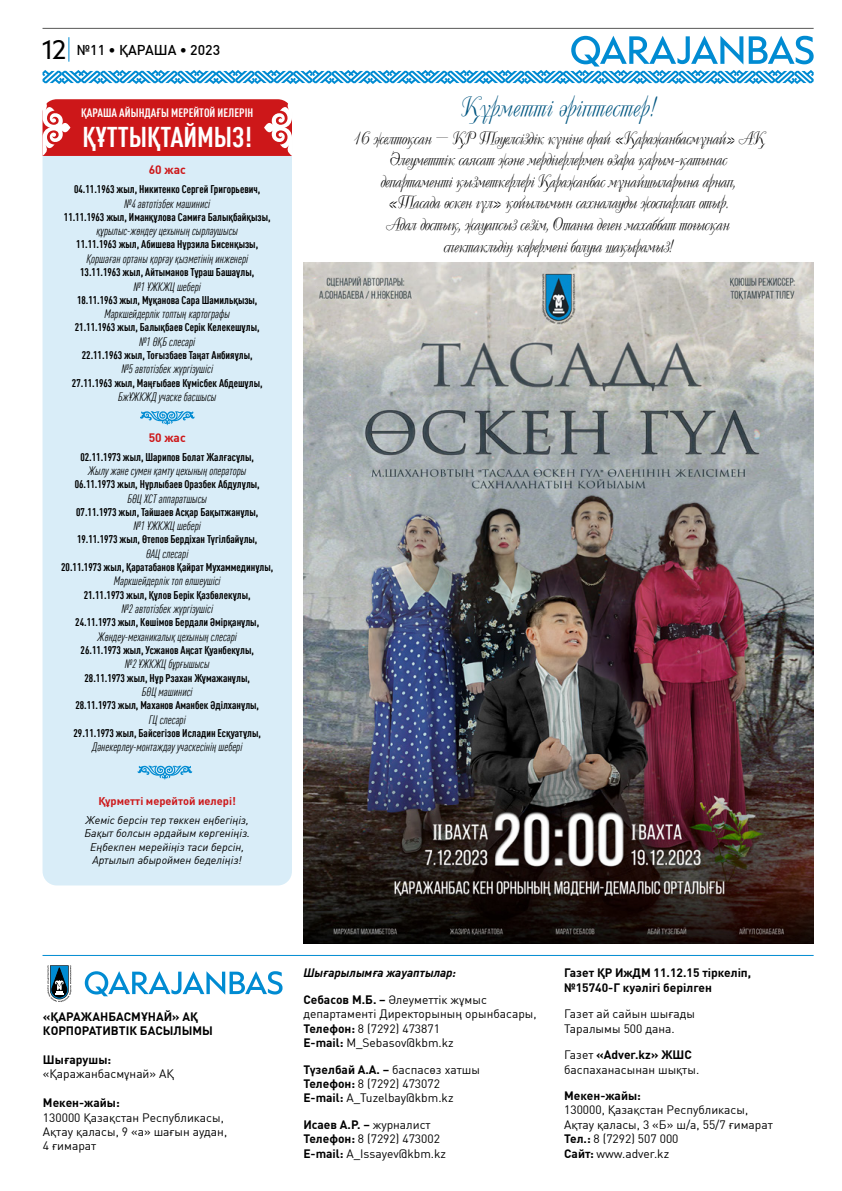
<style>
.page{position:relative;width:842px;height:1191px;background:#fff}
.page>*{position:absolute;margin:0;border:0;box-sizing:border-box;transform-origin:0 0}
.t1{font:28px "KZ Decor";color:#005681}
.t2{font:700 28px "FF Din Pro Cond";color:#fff}
.t3{font:18px/21.6px "KZ Decor";letter-spacing:-.02em;color:#000;text-align:center}
.t4{font:500 14px "FF Din Pro";color:#000}
.t5{font:12px/14.4px "FF Din Pro";color:#000}
.t6{font:italic 12px "FF Din Pro Cond";color:#000}
.t7{font:700 12px/14.4px "FF Din Pro";color:#000}
.t8{font:700 12px "FF Din Pro Cond";color:#fff}
.t9{font:italic 700 12px "FF Din Pro";color:#000}
.t10{font:700 12px "FF Din Pro";color:#cd1719}
.t11{font:700 11px "FF Din Pro Cond";color:#000}
.t12{font:italic 11px/13.2px "FF Din Pro";color:#000;text-align:center}
.t13{font:700 11px "FF Din Pro";color:#cd1719}
.s1{font-family:"Capitana";font-weight:400;font-size:23px}
.s2{font-weight:700}
</style>
<div class="page">
<hr style="left:43px;top:28px;width:771px;height:1px;background:#575756">
<svg style="left:43px;top:36px;width:771px;height:48px"></svg>
<div style="left:43px;top:156px;width:249px;height:729px;background:#d9edf8"></div>
<hr style="left:43px;top:955px;width:771px;height:1px;background:#008bd2">
<svg style="left:47px;top:965px;width:24px;height:37px"></svg>
<svg style="left:85px;top:971px;width:198px;height:25px"></svg>
<svg style="left:43px;top:99px;width:249px;height:57px;background:#d12c2e"></svg>
<svg style="left:140px;top:410px;width:55px;height:15px"></svg>
<svg style="left:137px;top:765px;width:55px;height:15px"></svg>
<img style="left:303px;top:263px;width:511px;height:680px">
<p class="t4" style="left:43px;top:38px;width:179px"><span class="s1">12</span> №11 • ҚАРАША • 2023</p>
<p class="t8" style="left:81px;top:104px;width:173px">ҚАРАША АЙЫНДАҒЫ МЕРЕЙТОЙ ИЕЛЕРІН</p>
<h1 class="t2" style="left:83px;top:116px;width:171px">ҚҰТТЫҚТАЙМЫЗ!</h1>
<p class="t10" style="left:149px;top:160px;width:39px">60 жас</p>
<p class="t11" style="left:74px;top:181px;width:188px">04.11.1963 жыл, Никитенко Сергей Григорьевич,</p>
<p class="t6" style="left:124px;top:195px;width:87px">№4 автотізбек машинисі</p>
<p class="t11" style="left:64px;top:209px;width:208px">11.11.1963 жыл, Иманқұлова Самиға Балықбайқызы,</p>
<p class="t6" style="left:97px;top:222px;width:143px">құрылыс-жөндеу цехының сырлаушысы</p>
<p class="t11" style="left:76px;top:236px;width:183px">11.11.1963 жыл, Абишева Нұрзила Бисенқызы,</p>
<p class="t6" style="left:86px;top:250px;width:163px">Қоршаған ортаны қорғау қызметінің инженері</p>
<p class="t11" style="left:80px;top:264px;width:176px">13.11.1963 жыл, Айтыманов Тұраш Башаұлы,</p>
<p class="t6" style="left:134px;top:278px;width:69px">№1 ҰЖКЖЦ шебері</p>
<p class="t11" style="left:77px;top:291px;width:182px">18.11.1963 жыл, Мұқанова Сара Шамильқызы,</p>
<p class="t6" style="left:104px;top:305px;width:127px">Маркшейдерлік топтың картографы</p>
<p class="t11" style="left:75px;top:319px;width:186px">21.11.1963 жыл, Балықбаев Серік Келекешұлы,</p>
<p class="t6" style="left:139px;top:333px;width:58px">№1 ӨҚБ слесарі</p>
<p class="t11" style="left:82px;top:347px;width:172px">22.11.1963 жыл, Тоғызбаев Таңат Анбияұлы,</p>
<p class="t6" style="left:121px;top:360px;width:93px">№5 автотізбек жүргізушісі</p>
<p class="t11" style="left:72px;top:374px;width:192px">27.11.1963 жыл, Маңғыбаев Күмісбек Абдешұлы,</p>
<p class="t6" style="left:118px;top:388px;width:100px">БжҰЖКЖД учаске басшысы</p>
<p class="t10" style="left:149px;top:427px;width:39px">50 жас</p>
<p class="t11" style="left:80px;top:448px;width:175px">02.11.1973 жыл, Шарипов Болат Жалғасұлы,</p>
<p class="t6" style="left:88px;top:462px;width:160px">Жылу және сумен қамту цехының операторы</p>
<p class="t11" style="left:75px;top:476px;width:187px">06.11.1973 жыл, Нұрлыбаев Оразбек Абдулұлы,</p>
<p class="t6" style="left:127px;top:490px;width:81px">БӨЦ ХСТ аппаратшысы</p>
<p class="t11" style="left:76px;top:503px;width:184px">07.11.1973 жыл, Тайшаев Асқар Бақытжанұлы,</p>
<p class="t6" style="left:134px;top:517px;width:69px">№1 ҰЖКЖЦ шебері</p>
<p class="t11" style="left:77px;top:531px;width:182px">19.11.1973 жыл, Өтепов Бердіхан Түгілбайұлы,</p>
<p class="t6" style="left:146px;top:545px;width:44px">ӨАЦ слесарі</p>
<p class="t11" style="left:61px;top:559px;width:214px">20.11.1973 жыл, Қаратабанов Қайрат Мухаммединұлы,</p>
<p class="t6" style="left:114px;top:572px;width:108px">Маркшейдерлік топ өлшеушісі</p>
<p class="t11" style="left:84px;top:586px;width:168px">21.11.1973 жыл, Құлов Берік Қазбөлекұлы,</p>
<p class="t6" style="left:121px;top:600px;width:93px">№2 автотізбек жүргізушісі</p>
<p class="t11" style="left:75px;top:614px;width:185px">24.11.1973 жыл, Көшімов Бердали Әмірқанұлы,</p>
<p class="t6" style="left:98px;top:628px;width:141px">Жөндеу-механикалық цехының слесарі</p>
<p class="t11" style="left:81px;top:641px;width:175px">26.11.1973 жыл, Усжанов Аңсат Қуанбекұлы,</p>
<p class="t6" style="left:125px;top:655px;width:86px">№2 ҰЖКЖЦ бұрғышысы</p>
<p class="t11" style="left:85px;top:669px;width:167px">28.11.1973 жыл, Нұр Рзахан Жұмажанұлы,</p>
<p class="t6" style="left:142px;top:683px;width:52px">БӨЦ машинисі</p>
<p class="t11" style="left:75px;top:697px;width:185px">28.11.1973 жыл, Маханов Аманбек Әділханұлы,</p>
<p class="t6" style="left:149px;top:710px;width:39px">ГЦ слесарі</p>
<p class="t11" style="left:74px;top:724px;width:189px">29.11.1973 жыл, Байсегізов Исладин Есқуатұлы,</p>
<p class="t6" style="left:92px;top:738px;width:152px">Дәнекерлеу-монтаждау учаскесінің шебері</p>
<p class="t13" style="left:99px;top:792px;width:139px">Құрметті мерейтой иелері!</p>
<p class="t12" style="left:84px;top:812px;width:167px">Жеміс берсін тер төккен еңбегіңіз, Бақыт болсын әрдайым көргеніңіз.<br>Еңбекпен мерейіңіз таси берсін, Артылып абыроймен беделіңіз!</p>
<h1 class="t1" style="left:461px;top:89px;width:197px">Құрметті әріптестер!</h1>
<p class="t3" style="left:352px;top:127px;width:414px">16 желтоқсан – ҚР Тәуелсіздік күніне орай «Қаражанбасмұнай» АҚ Әлеуметтік саясат және мердігерлермен өзара қарым-қатынас департаменті қызметкерлері Қаражанбас мұнайшыларына арнап, «Тасада өскен гүл» қойылымын сахналауды жоспарлап отыр.<br>Адал достық, жауапсыз сезім, Отанға деген махаббат тоғысқан спектакльдің көрермені болуға шақырамыз!</p>
<p class="t7" style="left:43px;top:1007px;width:171px">«ҚАРАЖАНБАСМҰНАЙ» АҚ<br>КОРПОРАТИВТІК БАСЫЛЫМЫ</p>
<p class="t7" style="left:43px;top:1050px;width:70px">Шығарушы:</p>
<p class="t5" style="left:43px;top:1065px;width:132px">«Қаражанбасмұнай» АҚ</p>
<p class="t7" style="left:43px;top:1094px;width:78px">Мекен-жайы:</p>
<p class="t5" style="left:43px;top:1108px;width:186px">130000 Қазақстан Республикасы,<br>Ақтау қаласы, 9 «а» шағын аудан,<br>4 ғимарат</p>
<p class="t9" style="left:303px;top:963px;width:154px">Шығарылымға жауаптылар:</p>
<p class="t5" style="left:303px;top:991px;width:235px"><span class="s2">Себасов М.Б. –</span> Әлеуметтік жұмыс департаменті Директорының орынбасары,<br><span class="s2">Телефон:</span> 8 (7292) 473871<br><span class="s2">E-mail:</span> M_Sebasov@kbm.kz</p>
<p class="t5" style="left:303px;top:1060px;width:178px"><span class="s2">Түзелбай А.А. –</span> баспасөз хатшы<br><span class="s2">Телефон:</span> 8 (7292) 473072<br><span class="s2">E-mail:</span> A_Tuzelbay@kbm.kz</p>
<p class="t5" style="left:303px;top:1116px;width:144px"><span class="s2">Исаев А.Р. –</span> журналист<br><span class="s2">Телефон:</span> 8 (7292) 473002<br><span class="s2">E-mail:</span> A_Issayev@kbm.kz</p>
<p class="t7" style="left:564px;top:964px;width:188px">Газет ҚР ИжДМ 11.12.15 тіркеліп, №15740-Г куәлігі берілген</p>
<p class="t5" style="left:564px;top:1005px;width:132px">Газет ай сайын шығады<br>Таралымы 500 дана.</p>
<p class="t5" style="left:564px;top:1046px;width:137px">Газет <span class="s2">«Adver.kz» ЖШС </span>баспаханасынан шықты.</p>
<p class="t7" style="left:564px;top:1086px;width:78px">Мекен-жайы:</p>
<p class="t5" style="left:564px;top:1101px;width:210px">130000, Қазақстан Республикасы,<br>Ақтау қаласы, 3 «Б» ш/а, 55/7 ғимарат<br><span class="s2">Тел.:</span> 8 (7292) 507 000<br><span class="s2">Сайт:</span> www.adver.kz</p>
</div>
